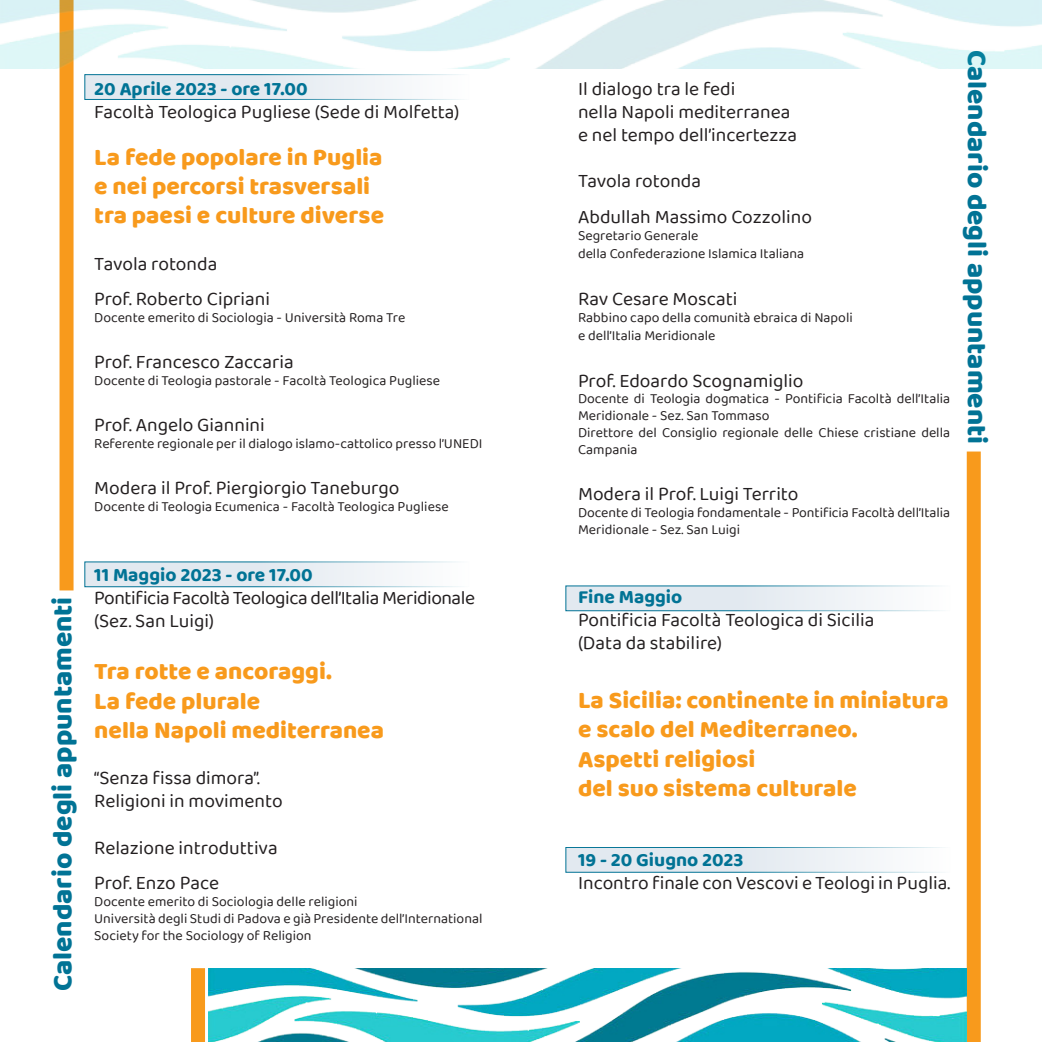
<style>
.page{position:relative;width:1042px;height:1042px;background:#fff}
.page>*{position:absolute;margin:0;border:0;box-sizing:border-box;transform-origin:0 0}
.t1{font:800 28px "Baloo 2";color:#017395}
.t2{font:800 24.5px "Baloo Thambi 2";color:#f89a1c}
.t3{font:19.25px "Baloo Thambi 2";color:#231f20}
.t4{font:700 19.25px "Baloo Thambi 2";color:#017395}
.t5{font:19.25px "Baloo Thambi 2";letter-spacing:-.025em;color:#231f20}
.t6{font:19.25px "Baloo Bhai 2";color:#231f20}
.t7{font:14px/16.8px "Baloo Thambi 2";color:#231f20}
</style>
<div class="page">
<div style="left:85px;top:74px;width:384px;height:26px;background:linear-gradient(to right,#dbe4ec,#f8fafb);border:1px solid #017395"></div>
<div style="left:85px;top:562px;width:384px;height:25px;background:linear-gradient(to right,#dbe4ec,#f8fafb)"></div>
<div style="left:566px;top:847px;width:384px;height:25px;background:linear-gradient(to right,#dbe4ec,#f8fafb)"></div>
<div style="left:566px;top:586px;width:384px;height:25px;background:linear-gradient(to right,#dbe4ec,#f8fafb)"></div>
<div style="left:60px;top:0;width:14px;height:590px;background:#f89a1c"></div>
<div style="left:967px;top:451px;width:14px;height:591px;background:#f89a1c"></div>
<img style="left:208px;top:968px;width:759px;height:74px">
<div style="left:191px;top:968px;width:14px;height:74px;background:#f89a1c"></div>
<img style="left:0;top:0;width:1042px;height:68px">
<p class="t4" style="left:94px;top:74px;width:215px">20 Aprile 2023 - ore 17.00</p>
<p class="t3" style="left:94px;top:98px;width:367px">Facoltà Teologica Pugliese (Sede di Molfetta)</p>
<p class="t2" style="left:94px;top:138px;width:290px">La fede popolare in Puglia</p>
<p class="t2" style="left:94px;top:168px;width:277px">e nei percorsi trasversali</p>
<p class="t2" style="left:94px;top:197px;width:291px">tra paesi e culture diverse</p>
<p class="t3" style="left:94px;top:250px;width:125px">Tavola rotonda</p>
<p class="t3" style="left:94px;top:286px;width:177px">Prof. Roberto Cipriani</p>
<p class="t7" style="left:94px;top:310px;width:313px">Docente emerito di Sociologia - Università Roma Tre</p>
<p class="t3" style="left:94px;top:349px;width:201px">Prof. Francesco Zaccaria</p>
<p class="t7" style="left:94px;top:373px;width:347px">Docente di Teologia pastorale - Facoltà Teologica Pugliese</p>
<p class="t3" style="left:94px;top:412px;width:172px">Prof. Angelo Giannini</p>
<p class="t7" style="left:94px;top:436px;width:390px">Referente regionale per il dialogo islamo-cattolico presso l’UNEDI</p>
<p class="t3" style="left:94px;top:475px;width:307px">Modera il Prof. Piergiorgio Taneburgo</p>
<p class="t7" style="left:94px;top:499px;width:356px">Docente di Teologia Ecumenica - Facoltà Teologica Pugliese</p>
<p class="t1" style="left:46px;top:991px;width:396px;rotate:-90deg">Calendario degli appuntamenti</p>
<p class="t4" style="left:94px;top:560px;width:220px">11 Maggio 2023 - ore 17.00</p>
<p class="t5" style="left:94px;top:584px;width:382px">Pontificia Facoltà Teologica dell’Italia Meridionale</p>
<p class="t3" style="left:94px;top:607px;width:121px">(Sez. San Luigi)</p>
<p class="t2" style="left:94px;top:653px;width:239px">Tra rotte e ancoraggi.</p>
<p class="t2" style="left:94px;top:682px;width:167px">La fede plurale</p>
<p class="t2" style="left:94px;top:712px;width:291px">nella Napoli mediterranea</p>
<p class="t3" style="left:94px;top:765px;width:167px">“Senza fissa dimora”.</p>
<p class="t3" style="left:94px;top:788px;width:190px">Religioni in movimento</p>
<p class="t3" style="left:94px;top:834px;width:185px">Relazione introduttiva</p>
<p class="t3" style="left:94px;top:870px;width:126px">Prof. Enzo Pace</p>
<p class="t7" style="left:94px;top:893px;width:265px">Docente emerito di Sociologia delle religioni</p>
<p class="t7" style="left:94px;top:910px;width:390px">Università degli Studi di Padova e già Presidente dell’International<br>Society for the Sociology of Religion</p>
<p class="t3" style="left:578px;top:75px;width:159px">Il dialogo tra le fedi</p>
<p class="t3" style="left:578px;top:98px;width:214px">nella Napoli mediterranea</p>
<p class="t3" style="left:578px;top:121px;width:221px">e nel tempo dell’incertezza</p>
<p class="t3" style="left:578px;top:167px;width:125px">Tavola rotonda</p>
<p class="t3" style="left:578px;top:203px;width:235px">Abdullah Massimo Cozzolino</p>
<p class="t7" style="left:578px;top:227px;width:122px">Segretario Generale</p>
<p class="t7" style="left:578px;top:246px;width:228px">della Confederazione Islamica Italiana</p>
<p class="t3" style="left:578px;top:285px;width:161px">Rav Cesare Moscati</p>
<p class="t7" style="left:578px;top:309px;width:276px">Rabbino capo della comunità ebraica di Napoli</p>
<p class="t7" style="left:578px;top:328px;width:139px">e dell’Italia Meridionale</p>
<p class="t3" style="left:578px;top:367px;width:227px">Prof. Edoardo Scognamiglio</p>
<p class="t7" style="left:578px;top:391px;width:374px">Docente di Teologia dogmatica - Pontificia Facoltà dell’Italia<br>Meridionale - Sez. San Tommaso</p>
<p class="t7" style="left:578px;top:424px;width:374px">Direttore del Consiglio regionale delle Chiese cristiane della<br>Campania</p>
<p class="t3" style="left:578px;top:480px;width:222px">Modera il Prof. Luigi Territo</p>
<p class="t7" style="left:578px;top:504px;width:374px">Docente di Teologia fondamentale - Pontificia Facoltà dell’Italia<br>Meridionale - Sez. San Luigi</p>
<p class="t1" style="left:994px;top:50px;width:396px;rotate:90deg">Calendario degli appuntamenti</p>
<p class="t4" style="left:578px;top:582px;width:106px">Fine Maggio</p>
<p class="t3" style="left:578px;top:606px;width:298px">Pontificia Facoltà Teologica di Sicilia</p>
<p class="t3" style="left:578px;top:629px;width:145px">(Data da stabilire)</p>
<p class="t2" style="left:578px;top:681px;width:372px">La Sicilia: continente in miniatura</p>
<p class="t2" style="left:578px;top:711px;width:281px">e scalo del Mediterraneo.</p>
<p class="t2" style="left:578px;top:740px;width:179px">Aspetti religiosi</p>
<p class="t2" style="left:578px;top:770px;width:280px">del suo sistema culturale</p>
<p class="t4" style="left:578px;top:845px;width:167px">19 - 20 Giugno 2023</p>
<p class="t6" style="left:578px;top:869px;width:374px">Incontro finale con Vescovi e Teologi in Puglia.</p>
</div>
